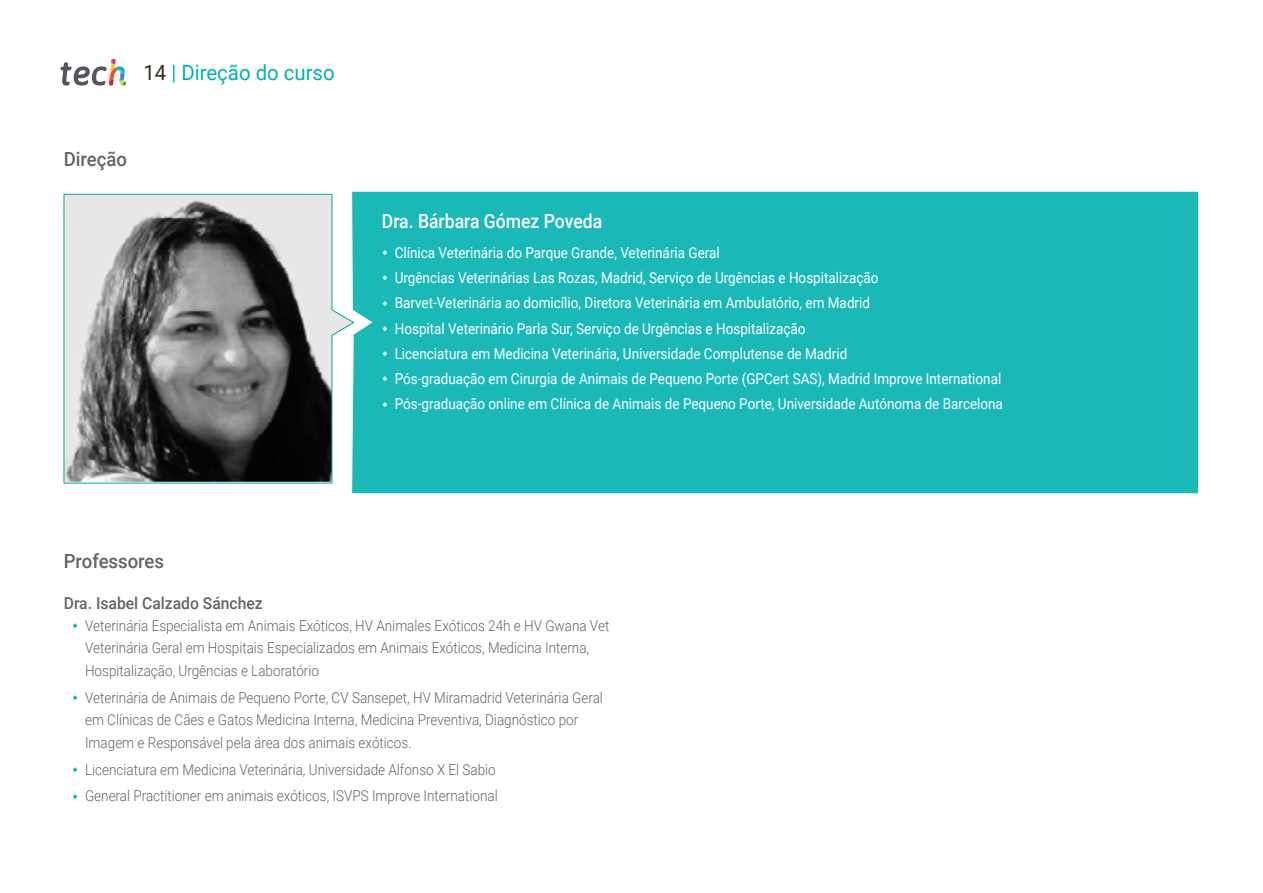
<style>
.page{position:relative;width:1263px;height:893px;background:#fff}
.page>*{position:absolute;margin:0;border:0;box-sizing:border-box;transform-origin:0 0}
.t1{font:21px "Roboto";color:#00b2af}
.t2{font:500 19.5px "Roboto";color:#fff;scale:.9 1}
.t3{font:500 19.5px "Roboto";color:#61646a;scale:.95 1}
.t4{font:500 16.5px "Roboto";color:#61646a;scale:.95 1}
.t5{font:300 15px/22.5px "Roboto";color:#61646a;scale:.9 1}
.t6{font:15px/25.2px "Roboto";color:#fff;scale:.9 1}
.s1{color:#312e20}
</style>
<div class="page">
<div style="left:352px;top:192px;width:846px;height:301px;background:#1ab9b7"></div>
<svg style="left:61px;top:59px;width:65px;height:27px"></svg>
<svg style="left:64px;top:194px;width:290px;height:289px;background:#7f8282"></svg>
<svg style="left:383px;top:250px;width:4px;height:5px"></svg>
<svg style="left:383px;top:276px;width:4px;height:5px"></svg>
<svg style="left:383px;top:301px;width:4px;height:5px"></svg>
<svg style="left:383px;top:326px;width:4px;height:5px"></svg>
<svg style="left:383px;top:351px;width:4px;height:5px"></svg>
<svg style="left:383px;top:377px;width:4px;height:5px"></svg>
<svg style="left:383px;top:402px;width:4px;height:5px"></svg>
<h1 class="t1" style="left:144px;top:57px;width:193px"><span class="s1">14</span> | Direção do curso</h1>
<h2 class="t3" style="left:64px;top:145px;width:68px">Direção</h2>
<h2 class="t2" style="left:382px;top:207px;width:246px">Dra. Bárbara Gómez Poveda</h2>
<p class="t6" style="left:395px;top:239px;width:677px">Clínica Veterinária do Parque Grande, Veterinária Geral<br>Urgências Veterinárias Las Rozas, Madrid, Serviço de Urgências e Hospitalização<br>Barvet-Veterinária ao domicílio, Diretora Veterinária em Ambulatório, em Madrid<br>Hospital Veterinário Parla Sur, Serviço de Urgências e Hospitalização<br>Licenciatura em Medicina Veterinária, Universidade Complutense de Madrid<br>Pós-graduação em Cirurgia de Animais de Pequeno Porte (GPCert SAS), Madrid Improve International Pós-graduação online em Clínica de Animais de Pequeno Porte, Universidade Autónoma de Barcelona</p>
<h2 class="t3" style="left:64px;top:548px;width:107px">Professores</h2>
<p class="t4" style="left:64px;top:591px;width:211px">Dra. Isabel Calzado Sánchez</p>
<p class="t5" style="left:85px;top:614px;width:584px">Veterinária Especialista em Animais Exóticos, HV Animales Exóticos 24h e HV Gwana Vet<br>Veterinária Geral em Hospitais Especializados em Animais Exóticos, Medicina Interna,<br>Hospitalização, Urgências e Laboratório</p>
<p class="t5" style="left:85px;top:686px;width:577px">Veterinária de Animais de Pequeno Porte, CV Sansepet, HV Miramadrid Veterinária Geral em Clínicas de Cães e Gatos Medicina Interna, Medicina Preventiva, Diagnóstico por<br>Imagem e Responsável pela área dos animais exóticos.</p>
<p class="t5" style="left:85px;top:755px;width:460px;line-height:26.7px">Licenciatura em Medicina Veterinária, Universidade Alfonso X El Sabio<br>General Practitioner em animais exóticos, ISVPS Improve International</p>
</div>
